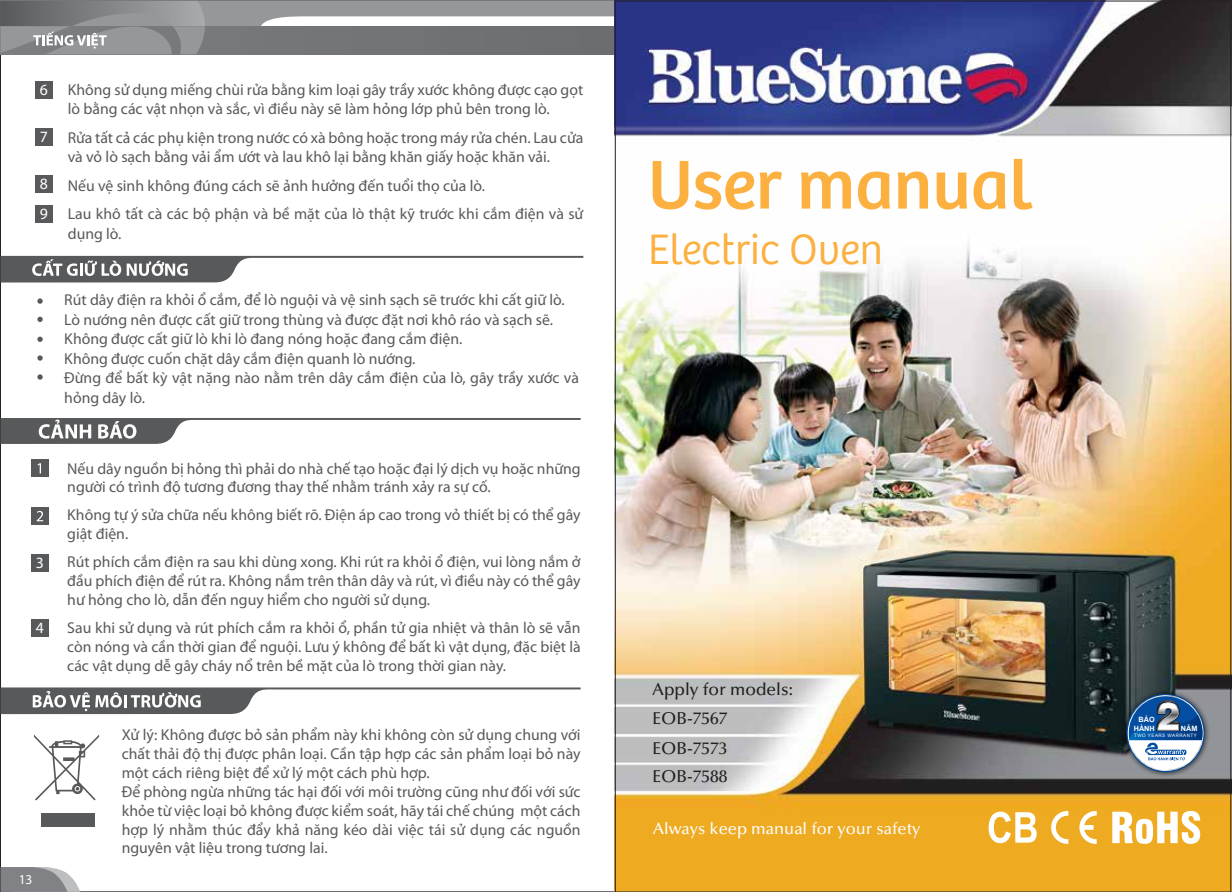
<style>
.page{position:relative;width:1232px;height:892px;background:#fff}
.page>*{position:absolute;margin:0;border:0;box-sizing:border-box;transform-origin:0 0}
.t1{font:71.55px "Blue Stone";color:#fbb040}
.t2{font:300 44.25px "Blue Stone";color:#fbb040}
.t3{font:500 17.25px/29.5px "PNJ";color:#231f20}
.t4{font:500 16.5px "PNJ";color:#fcfdfd}
.t5{font:15.75px/18.9px "Myriad Pro";color:#58595b}
.t6{font:15.75px/29.7px "Myriad Pro";color:#fff}
.t7{font:13.5px "Myriad Pro";color:#fff}
.t8{font:700 7.2px/8.7px "Arial";color:#fff;text-align:right}
.t9{font:4.65px "Arial";letter-spacing:.1em;color:#fff}
</style>
<div class="page">
<svg style="left:0;top:867px;width:80px;height:25px;background:#97999b"></svg>
<svg style="left:0;top:1px;width:614px;height:54px;fill:#95979a"></svg>
<div style="left:1px;top:26px;width:1230px;height:28px;background:#717375"></div>
<svg style="left:0;top:1px;width:206px;height:53px;background:#8b8d90"></svg>
<svg style="left:0;top:687px;width:580px;height:27px"></svg>
<div style="left:41px;top:814px;width:54px;height:13px;background:#58595b"></div>
<svg style="left:34px;top:734px;width:65px;height:66px"></svg>
<img style="left:614px;top:0;width:617px;height:892px">
<svg style="left:1120px;top:688px;width:90px;height:90px"></svg>
<svg style="left:1126px;top:694px;width:78px;height:78px"></svg>
<div style="left:1128px;top:696px;width:74px;height:74px;background:#fff;border-radius:50%"></div>
<svg style="left:1128px;top:696px;width:74px;height:65px"></svg>
<svg style="left:1112px;top:811px;width:88px;height:33px"></svg>
<svg style="left:1079px;top:811px;width:17px;height:33px"></svg>
<svg style="left:1051px;top:811px;width:17px;height:33px"></svg>
<svg style="left:988px;top:812px;width:48px;height:31px"></svg>
<svg style="left:0;top:256px;width:583px;height:27px"></svg>
<svg style="left:37px;top:298px;width:6px;height:6px"></svg>
<svg style="left:37px;top:317px;width:6px;height:5px"></svg>
<svg style="left:37px;top:337px;width:6px;height:5px"></svg>
<svg style="left:37px;top:355px;width:6px;height:6px"></svg>
<svg style="left:37px;top:374px;width:6px;height:6px"></svg>
<div style="left:32px;top:459px;width:17px;height:17px;background:#58595b"></div>
<svg style="left:38px;top:463px;width:3px;height:10px"></svg>
<div style="left:32px;top:507px;width:17px;height:17px;background:#58595b"></div>
<svg style="left:37px;top:511px;width:6px;height:10px"></svg>
<svg style="left:0;top:418px;width:580px;height:26px"></svg>
<div style="left:32px;top:554px;width:17px;height:17px;background:#58595b"></div>
<div style="left:32px;top:619px;width:17px;height:17px;background:#58595b"></div>
<div style="left:35px;top:82px;width:17px;height:17px;background:#58595b"></div>
<div style="left:35px;top:129px;width:17px;height:17px;background:#58595b"></div>
<div style="left:35px;top:176px;width:17px;height:17px;background:#58595b"></div>
<div style="left:35px;top:206px;width:17px;height:17px;background:#58595b"></div>
<p class="t6" style="left:40px;top:75px;width:10px">6</p>
<p class="t6" style="left:40px;top:121px;width:10px">7</p>
<p class="t6" style="left:40px;top:169px;width:10px">8<br>9</p>
<p class="t5" style="left:68px;top:79px;width:517px;line-height:19.5px">Không sử dụng miếng chùi rửa bằng kim loại gây trầy xước không được cạo gọt lò bằng các vật nhọn và sắc, vì điều này sẽ làm hỏng lớp phủ bên trong lò.</p>
<p class="t5" style="left:68px;top:128px;width:517px;line-height:19.5px">Rửa tất cả các phụ kiện trong nước có xà bông hoặc trong máy rửa chén. Lau cửa và vỏ lò sạch bằng vải ẩm ướt và lau khô lại bằng khăn giấy hoặc khăn vải.</p>
<p class="t5" style="left:68px;top:171px;width:517px;line-height:28.5px">Nếu vệ sinh không đúng cách sẽ ảnh hưởng đến tuổi thọ của lò.<br>Lau khô tất cà các bộ phận và bề mặt của lò thật kỹ trước khi cắm điện và sử</p>
<p class="t5" style="left:68px;top:224px;width:55px">dụng lò.</p>
<p class="t5" style="left:64px;top:290px;width:516px;line-height:19.5px">Rút dây điện ra khỏi ổ cắm, để lò nguội và vệ sinh sạch sẽ trước khi cất giữ lò.<br>Lò nướng nên được cất giữ trong thùng và được đặt nơi khô ráo và sạch sẽ.<br>Không được cất giữ lò khi lò đang nóng hoặc đang cắm điện.<br>Không được cuốn chặt dây cắm điện quanh lò nướng.<br>Đừng để bất kỳ vật nặng nào nằm trên dây cắm điện của lò, gây trầy xước và hỏng dây lò.</p>
<p class="t6" style="left:36px;top:548px;width:10px">3</p>
<p class="t6" style="left:36px;top:613px;width:10px">4</p>
<p class="t7" style="left:19px;top:871px;width:15px">13</p>
<p class="t5" style="left:67px;top:459px;width:515px">Nếu dây nguồn bị hỏng thì phải do nhà chế tạo hoặc đại lý dịch vụ hoặc những người có trình độ tương đương thay thế nhằm tránh xảy ra sự cố.</p>
<p class="t5" style="left:67px;top:505px;width:515px">Không tự ý sửa chữa nếu không biết rõ. Điện áp cao trong vỏ thiết bị có thể gây giật điện.</p>
<p class="t5" style="left:67px;top:552px;width:515px;text-align:justify">Rút phích cắm điện ra sau khi dùng xong. Khi rút ra khỏi ổ điện, vui lòng nắm ở đầu phích điện để rút ra. Không nắm trên thân dây và rút, vì điều này có thể gây hư hỏng cho lò, dẫn đến nguy hiểm cho người sử dụng.</p>
<p class="t5" style="left:67px;top:618px;width:515px;text-align:justify">Sau khi sử dụng và rút phích cắm ra khỏi ổ, phần tử gia nhiệt và thân lò sẽ vẫn còn nóng và cần thời gian để nguội. Lưu ý không để bất kì vật dụng, đặc biệt là các vật dụng dễ gây cháy nổ trên bề mặt của lò trong thời gian này.</p>
<p class="t5" style="left:122px;top:725px;width:460px">Xử lý: Không được bỏ sản phẩm này khi không còn sử dụng chung với chất thải độ thị được phân loại. Cần tập hợp các sản phẩm loại bỏ này một cách riêng biệt để xử lý một cách phù hợp.<br>Để phòng ngừa những tác hại đối với môi trường cũng như đối với sức khỏe từ việc loại bỏ không được kiểm soát, hãy tái chế chúng một cách hợp lý nhằm thúc đẩy khả năng kéo dài việc tái sử dụng các nguồn nguyên vật liệu trong tương lai.</p>
<h1 class="t1" style="left:648px;top:133px;width:386px">User manual</h1>
<h2 class="t2" style="left:648px;top:219px;width:236px">Electric Oven</h2>
<p class="t3" style="left:652px;top:673px;width:142px">Apply for models:<br>EOB-7567<br>EOB-7573</p>
<p class="t3" style="left:652px;top:760px;width:76px">EOB-7588</p>
<p class="t4" style="left:653px;top:817px;width:269px">Always keep manual for your safety</p>
<p class="t8" style="left:1133px;top:715px;width:23px">BẢO<br>HÀNH</p>
<p class="t8" style="left:1180px;top:724px;width:18px">NĂM</p>
<p class="t9" style="left:1134px;top:732px;width:64px">TWO YEARS WARRANTY</p>
</div>
